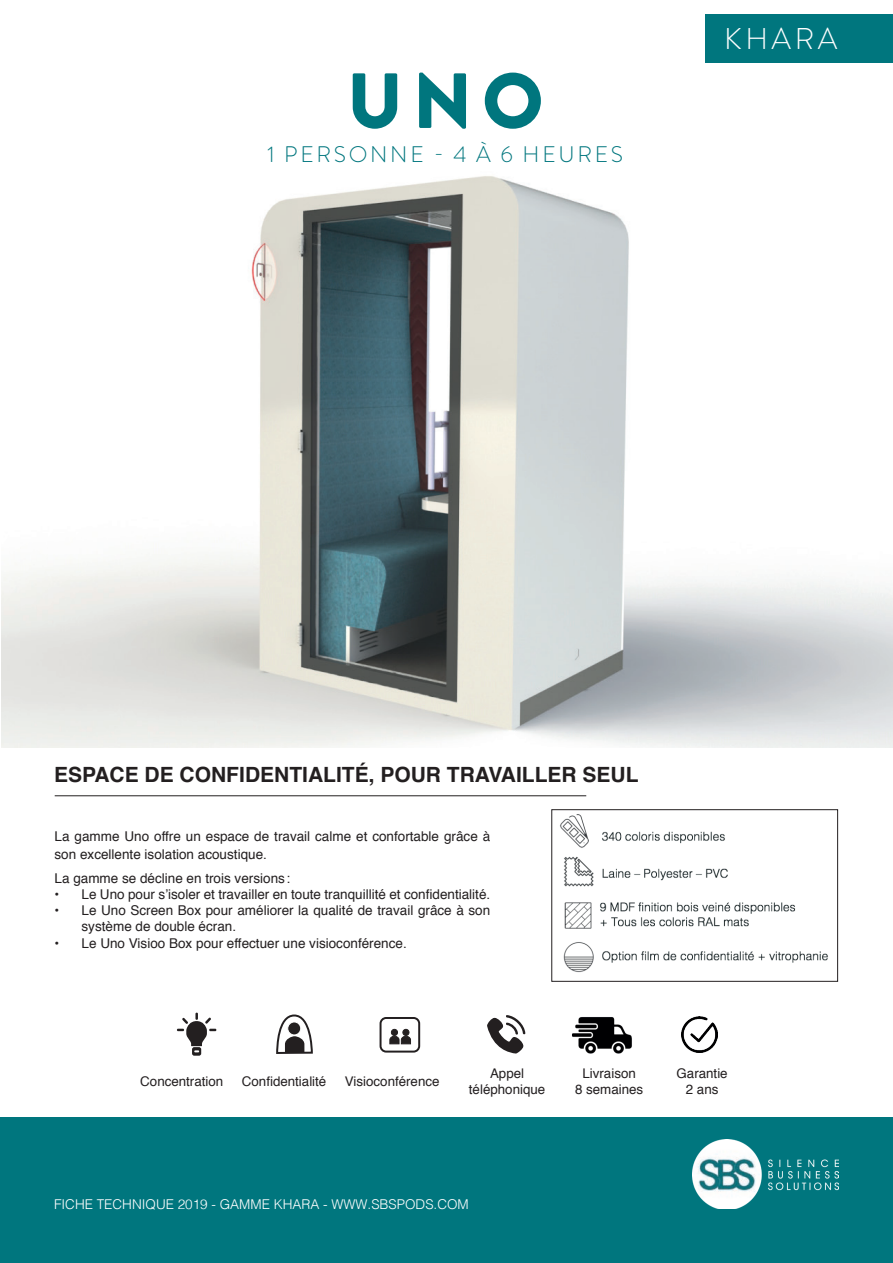
<style>
.page{position:relative;width:893px;height:1263px;background:#fff}
.page>*{position:absolute;margin:0;border:0;box-sizing:border-box;transform-origin:0 0}
.t1{font:900 78px "Brandon Grotesque";color:#00767e}
.t2{font:300 30px "Brandon Grotesque";letter-spacing:.12em;color:#fff}
.t3{font:300 22.5px "Brandon Grotesque";letter-spacing:.12em;color:#00767e}
.t4{font:700 21px "Helvetica";color:#231f20}
.t5{font:13.5px/18px "Helvetica";color:#231f20}
.t6{font:300 13.5px "Helvetica";color:#fff}
.t7{font:13.35px/16px "Helvetica";color:#231f20;text-align:center}
</style>
<div class="page">
<div style="left:0;top:1117px;width:893px;height:146px;background:#00767e"></div>
<img style="left:1px;top:176px;width:892px;height:571px">
<hr style="left:55px;top:795px;width:531px;height:1px;background:#231f20">
<img style="left:693px;top:1140px;width:146px;height:69px">
<svg style="left:192px;top:1047px;width:9px;height:9px"></svg>
<svg style="left:177px;top:1012px;width:40px;height:40px"></svg>
<svg style="left:276px;top:1014px;width:37px;height:40px"></svg>
<div style="left:380px;top:1017px;width:40px;height:35px;border:2px solid #231f20;border-radius:6px"></div>
<svg style="left:389px;top:1029px;width:22px;height:16px"></svg>
<svg style="left:487px;top:1015px;width:38px;height:39px"></svg>
<img style="left:681px;top:1016px;width:36px;height:36px">
<img style="left:572px;top:1017px;width:60px;height:37px">
<div style="left:706px;top:15px;width:187px;height:48px;background:#00767e"></div>
<img style="left:551px;top:814px;width:277px;height:166px">
<div style="left:552px;top:809px;width:286px;height:172px;border:1px solid #231f20"></div>
<div style="left:751px;top:914px;width:69px;height:14px;background:#fff"></div>
<h1 class="t1" style="left:347px;top:46px;width:198px">UNO</h1>
<h3 class="t3" style="left:268px;top:139px;width:357px">1 PERSONNE - 4 À 6 HEURES</h3>
<h2 class="t2" style="left:724px;top:18px;width:115px">KHARA</h2>
<h3 class="t4" style="left:54px;top:758px;width:586px">ESPACE DE CONFIDENTIALITÉ, POUR TRAVAILLER SEUL</h3>
<p class="t5" style="left:55px;top:827px;width:437px">La gamme Uno offre un espace de travail calme et confortable grâce à son excellente isolation acoustique.</p>
<p class="t5" style="left:55px;top:869px;width:237px">La gamme se décline en trois versions :</p>
<p class="t5" style="left:55px;top:886px;width:437px">• Le Uno pour s’isoler et travailler en toute tranquillité et confidentialité.</p>
<p class="t5" style="left:82px;top:903px;width:410px;line-height:16.2px;text-indent:-27px">• Le Uno Screen Box pour améliorer la qualité de travail grâce à son système de double écran.</p>
<p class="t5" style="left:55px;top:934px;width:354px">• Le Uno Visioo Box pour effectuer une visioconférence.</p>
<p class="t7" style="left:140px;top:1073px;width:85px">Concentration</p>
<p class="t7" style="left:242px;top:1073px;width:86px">Confidentialité</p>
<p class="t7" style="left:345px;top:1073px;width:96px">Visioconférence</p>
<p class="t7" style="left:469px;top:1065px;width:78px">Appel téléphonique</p>
<p class="t7" style="left:575px;top:1065px;width:70px">Livraison<br>8 semaines</p>
<p class="t7" style="left:677px;top:1065px;width:53px">Garantie<br>2 ans</p>
<p class="t6" style="left:54px;top:1193px;width:416px">FICHE TECHNIQUE 2019 - GAMME KHARA - WWW.SBSPODS.COM</p>
</div>
